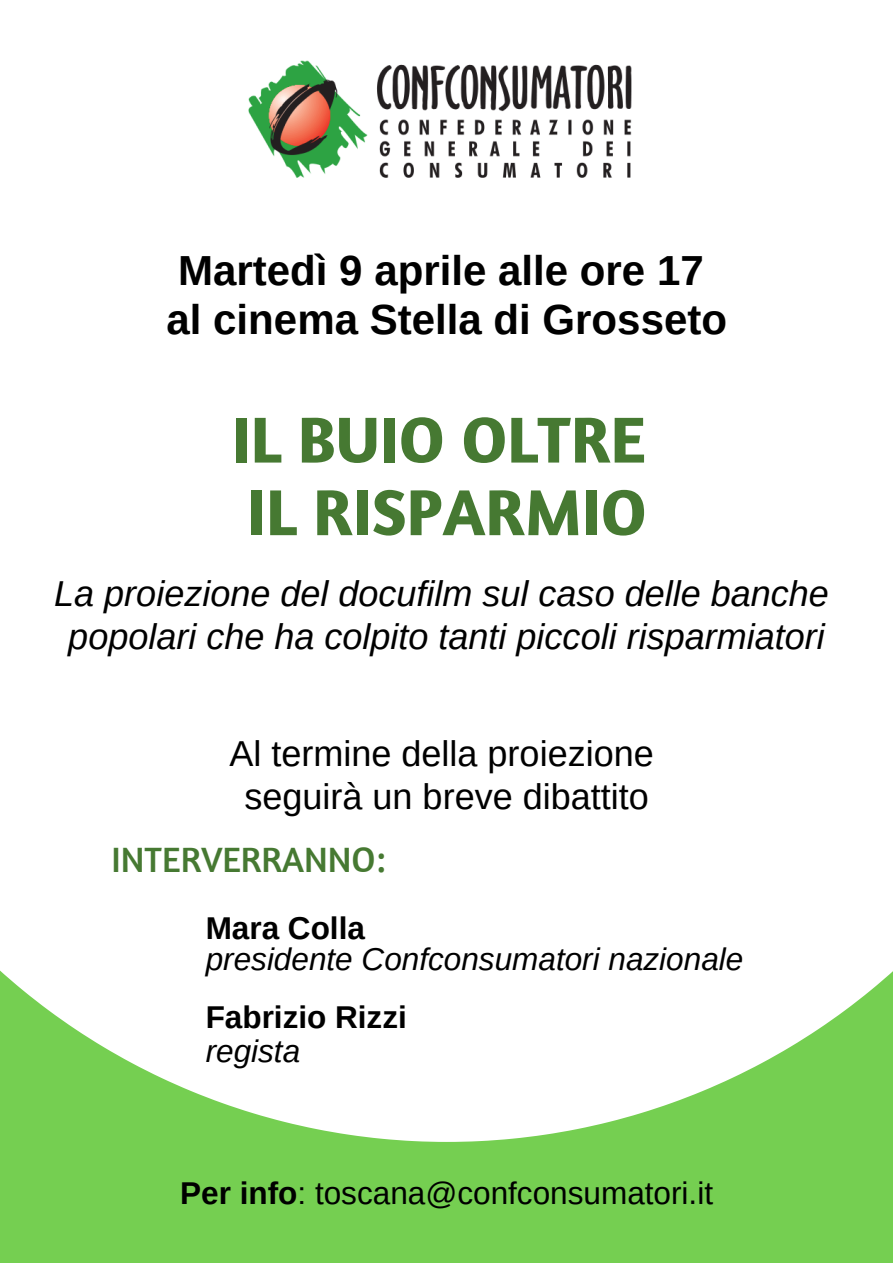
<style>
.page{position:relative;width:893px;height:1263px;background:#75cf51}
.page>*{position:absolute;margin:0;border:0;box-sizing:border-box;transform-origin:0 0}
.t1{font:700 66px/72.6px "Amaranth";color:#467932}
.t2{font:700 42px/49.5px "Arimo";color:#000}
.t3{font:italic 36px/42.8px "Arimo";color:#000;text-align:center}
.t4{font:36px/42.8px "Arimo";color:#000;text-align:center}
.t5{font:36px "Amaranth";color:#467932}
.t6{font:italic 31.5px "Arimo";color:#000}
.t7{font:31.5px "Arimo";color:#000}
.t8{font:700 31.5px "Arimo";color:#000}
.s1{font-weight:700}
</style>
<div class="page">
<div style="left:0;top:0;width:893px;height:1142px;background:#fff"></div>
<img style="left:235px;top:48px;width:424px;height:142px">
<p class="t2" style="left:166px;top:245px;width:562px">Martedì 9 aprile alle ore 17 al cinema Stella di Grosseto</p>
<h1 class="t1" style="left:232px;top:402px;width:416px">IL BUIO OLTRE<br>IL RISPARMIO</h1>
<p class="t3" style="left:54px;top:572px;width:776px">La proiezione del docufilm sul caso delle banche popolari che ha colpito tanti piccoli risparmiatori</p>
<p class="t4" style="left:229px;top:732px;width:426px">Al termine della proiezione seguirà un breve dibattito</p>
<p class="t5" style="left:111px;top:837px;width:276px">INTERVERRANNO:</p>
<p class="t8" style="left:206px;top:910px;width:161px">Mara Colla</p>
<p class="t6" style="left:206px;top:941px;width:539px">presidente Confconsumatori nazionale</p>
<p class="t8" style="left:206px;top:1000px;width:203px">Fabrizio Rizzi</p>
<p class="t6" style="left:206px;top:1034px;width:96px">regista</p>
<p class="t7" style="left:180px;top:1175px;width:534px"><span class="s1">Per info</span>: toscana@confconsumatori.it</p>
</div>
